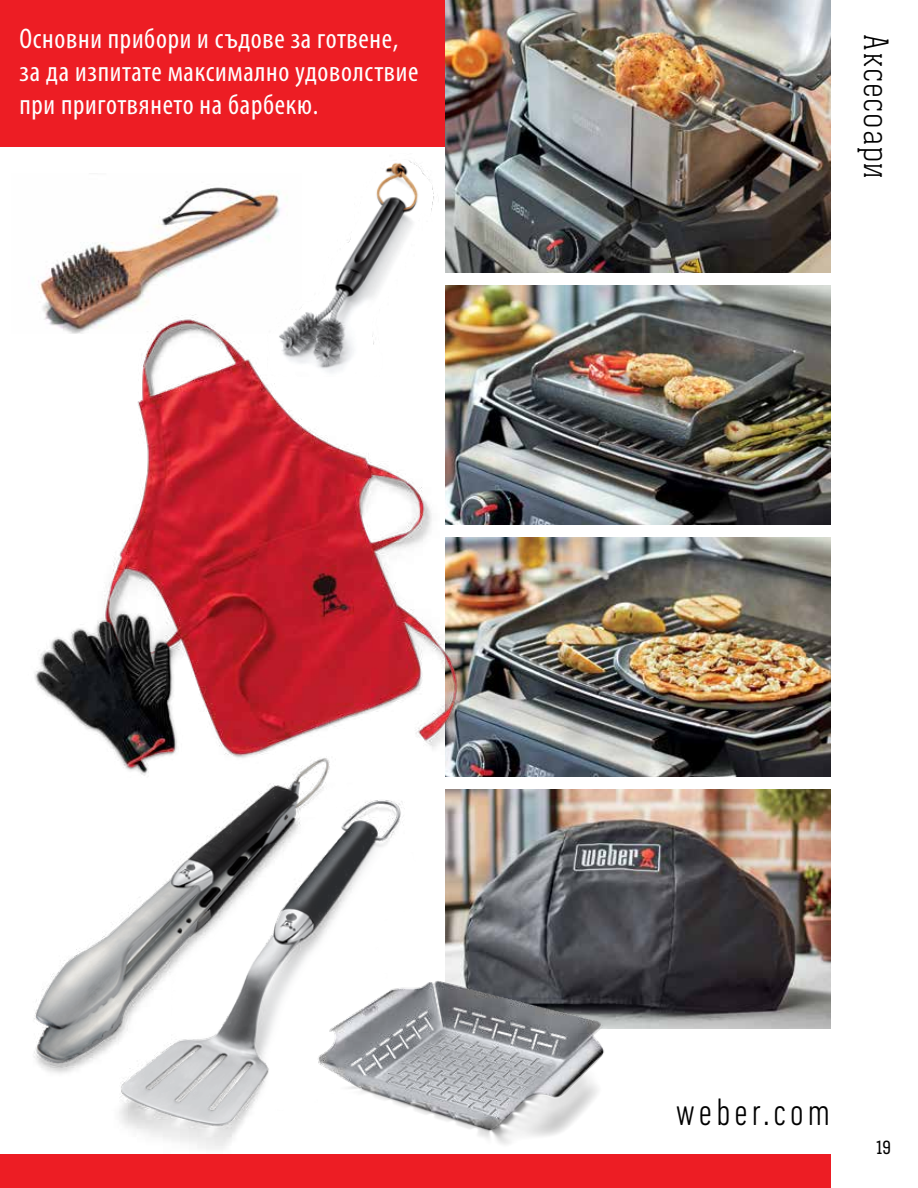
<style>
.page{position:relative;width:918px;height:1188px;background:#fff}
.page>*{position:absolute;margin:0;border:0;box-sizing:border-box;transform-origin:0 0}
.t1{font:300 condensed 39px "DIN Next LT Pro";letter-spacing:.09em;color:#000}
.t2{font:300 36px "Weber Serif";letter-spacing:.025em;color:#000}
.t3{font:condensed 28.5px/33px "Myriad Pro";letter-spacing:.025em;color:#fff}
.t4{font:19.5px "Weber Serif";color:#000}
</style>
<div class="page">
<img style="left:38px;top:187px;width:230px;height:142px">
<img style="left:268px;top:160px;width:166px;height:128px">
<div style="left:0;top:0;width:446px;height:146px;background:#ed1d24"></div>
<img style="left:446px;top:0;width:384px;height:272px">
<img style="left:475px;top:538px;width:355px;height:238px">
<img style="left:446px;top:790px;width:384px;height:238px">
<img style="left:446px;top:286px;width:384px;height:238px">
<img style="left:61px;top:288px;width:414px;height:489px">
<img style="left:34px;top:596px;width:159px;height:144px">
<img style="left:416px;top:964px;width:200px;height:181px">
<img style="left:34px;top:740px;width:382px;height:409px">
<div style="left:0;top:1154px;width:830px;height:34px;background:#ed1d24"></div>
<p class="t3" style="left:19px;top:22px;width:401px">Основни прибори и съдове за готвене, за да изпитате максимално удоволствие при приготвянето на барбекю.</p>
<p class="t2" style="left:896px;top:34px;width:147px;rotate:90deg">Аксесоари</p>
<h1 class="t1" style="left:675px;top:1090px;width:156px">weber.com</h1>
<p class="t4" style="left:876px;top:1137px;width:16px">19</p>
</div>
